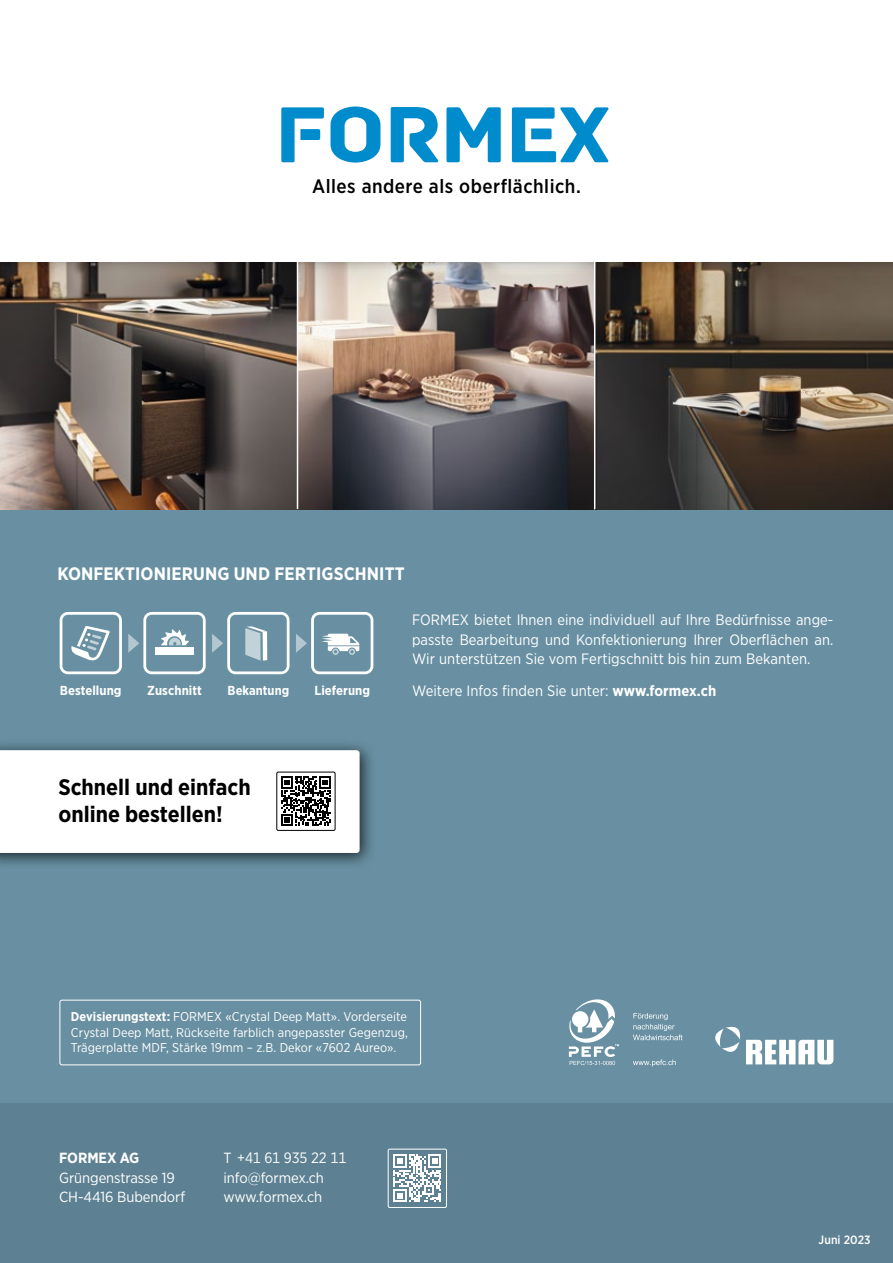
<style>
.page{position:relative;width:893px;height:1263px;background:#6890a2}
.page>*{position:absolute;margin:0;border:0;box-sizing:border-box;transform-origin:0 0}
.t1{font:700 22.5px/27px "Gotham Narrow";color:#000}
.t2{font:500 19.5px "Gotham Narrow";letter-spacing:.025em;color:#000}
.t3{font:700 18px "Gotham Narrow";letter-spacing:.005em;color:#fff}
.t4{font:15px/19.5px "Gotham Narrow";letter-spacing:.005em;color:#fff;text-align:justify}
.t5{font:14.7px/19.5px "Gotham Narrow";letter-spacing:-.005em;color:#fff}
.t6{font:700 14.7px "Gotham Narrow";letter-spacing:-.005em;color:#fff}
.t7{font:700 13.05px "Gotham Narrow";letter-spacing:.005em;color:#fff}
.t8{font:12.75px/15.3px "Gotham Narrow";letter-spacing:.005em;color:#fff;text-align:justify}
.t9{font:500 12px "Gotham Narrow";letter-spacing:.005em;color:#fff}
.s1{font-weight:700}
.s2{font-size:14.7px}
</style>
<div class="page">
<img style="left:0;top:310px;width:594px;height:199px">
<div style="left:0;top:1103px;width:893px;height:160px;background:#5d8192"></div>
<img style="left:595px;top:310px;width:298px;height:199px">
<img style="left:0;top:273px;width:893px;height:37px">
<svg style="left:393px;top:1154px;width:48px;height:48px"></svg>
<div style="left:388px;top:1149px;width:59px;height:59px;border:1px solid #fff"></div>
<div style="left:0;top:0;width:893px;height:273px;background:#000;opacity:.3"></div>
<div style="left:0;top:0;width:893px;height:261px;background:#fff"></div>
<svg style="left:330px;top:106px;width:50px;height:57px"></svg>
<svg style="left:446px;top:107px;width:55px;height:55px"></svg>
<svg style="left:391px;top:107px;width:47px;height:55px"></svg>
<svg style="left:281px;top:107px;width:43px;height:55px"></svg>
<svg style="left:512px;top:107px;width:96px;height:55px"></svg>
<svg style="left:633px;top:1059px;width:43px;height:7px"></svg>
<svg style="left:633px;top:1013px;width:49px;height:27px"></svg>
<svg style="left:569px;top:999px;width:50px;height:66px"></svg>
<div style="left:0;top:739px;width:377px;height:131px;background:#000;opacity:.75"></div>
<div style="left:0;top:750px;width:360px;height:103px;background:#fff"></div>
<div style="left:277px;top:772px;width:58px;height:59px;border:1px solid #000"></div>
<svg style="left:71px;top:626px;width:39px;height:34px"></svg>
<div style="left:60px;top:612px;width:62px;height:62px;border:3px solid #fff;border-radius:7px"></div>
<svg style="left:161px;top:629px;width:28px;height:16px"></svg>
<div style="left:155px;top:647px;width:39px;height:8px;background:#fff"></div>
<div style="left:143px;top:612px;width:63px;height:62px;border:3px solid #fff;border-radius:7px"></div>
<svg style="left:245px;top:626px;width:22px;height:35px"></svg>
<div style="left:227px;top:612px;width:63px;height:62px;border:3px solid #fff;border-radius:7px"></div>
<svg style="left:322px;top:634px;width:37px;height:21px"></svg>
<div style="left:311px;top:612px;width:62px;height:62px;border:3px solid #fff;border-radius:7px"></div>
<svg style="left:128px;top:634px;width:11px;height:19px"></svg>
<svg style="left:212px;top:634px;width:11px;height:19px"></svg>
<svg style="left:296px;top:634px;width:11px;height:19px"></svg>
<svg style="left:715px;top:1027px;width:25px;height:25px"></svg>
<svg style="left:746px;top:1040px;width:87px;height:24px"></svg>
<hr style="left:594px;top:261px;width:1px;height:248px;background:#fff">
<hr style="left:297px;top:261px;width:1px;height:248px;background:#fff">
<div style="left:60px;top:1000px;width:361px;height:65px;border:1px solid #fff;border-radius:2px"></div>
<h2 class="t2" style="left:312px;top:174px;width:270px">Alles andere als oberflächlich.</h2>
<p class="t3" style="left:57px;top:562px;width:349px">KONFEKTIONIERUNG UND FERTIGSCHNITT</p>
<p class="t7" style="left:60px;top:682px;width:63px">Bestellung</p>
<p class="t7" style="left:147px;top:682px;width:56px">Zuschnitt</p>
<p class="t7" style="left:228px;top:682px;width:63px">Bekantung</p>
<p class="t7" style="left:314px;top:682px;width:57px">Lieferung</p>
<p class="t4" style="left:412px;top:610px;width:423px">FORMEX bietet Ihnen eine individuell auf Ihre Bedürfnisse ange&shy;passte Bearbeitung und Konfektionierung Ihrer Oberflächen an.<br>Wir unterstützen Sie vom Fertigschnitt bis hin zum Bekanten.</p>
<p class="t4" style="left:412px;top:681px;width:306px">Weitere Infos finden Sie unter: <span class="s1">www.formex.ch</span></p>
<h1 class="t1" style="left:58px;top:773px;width:194px">Schnell und einfach online bestellen!</h1>
<p class="t8" style="left:71px;top:1009px;width:338px"><span class="s1">Devisierungstext:</span> FORMEX «Crystal Deep Matt». Vorderseite Crystal Deep Matt, Rückseite farblich angepasster Gegenzug, Trägerplatte MDF, Stärke 19mm – z.B. Dekor «7602 Aureo».</p>
<p class="t6" style="left:59px;top:1148px;width:82px">FORMEX AG</p>
<p class="t5" style="left:59px;top:1167px;width:128px">Grüngenstrasse 19<br>CH-4416 Bubendorf</p>
<p class="t4" style="left:224px;top:1148px;width:124px"><span class="s2">T</span> +41 61 935 22 11</p>
<p class="t5" style="left:224px;top:1167px;width:102px">info@formex.ch www.formex.ch</p>
<p class="t9" style="left:819px;top:1232px;width:54px">Juni 2023</p>
</div>
